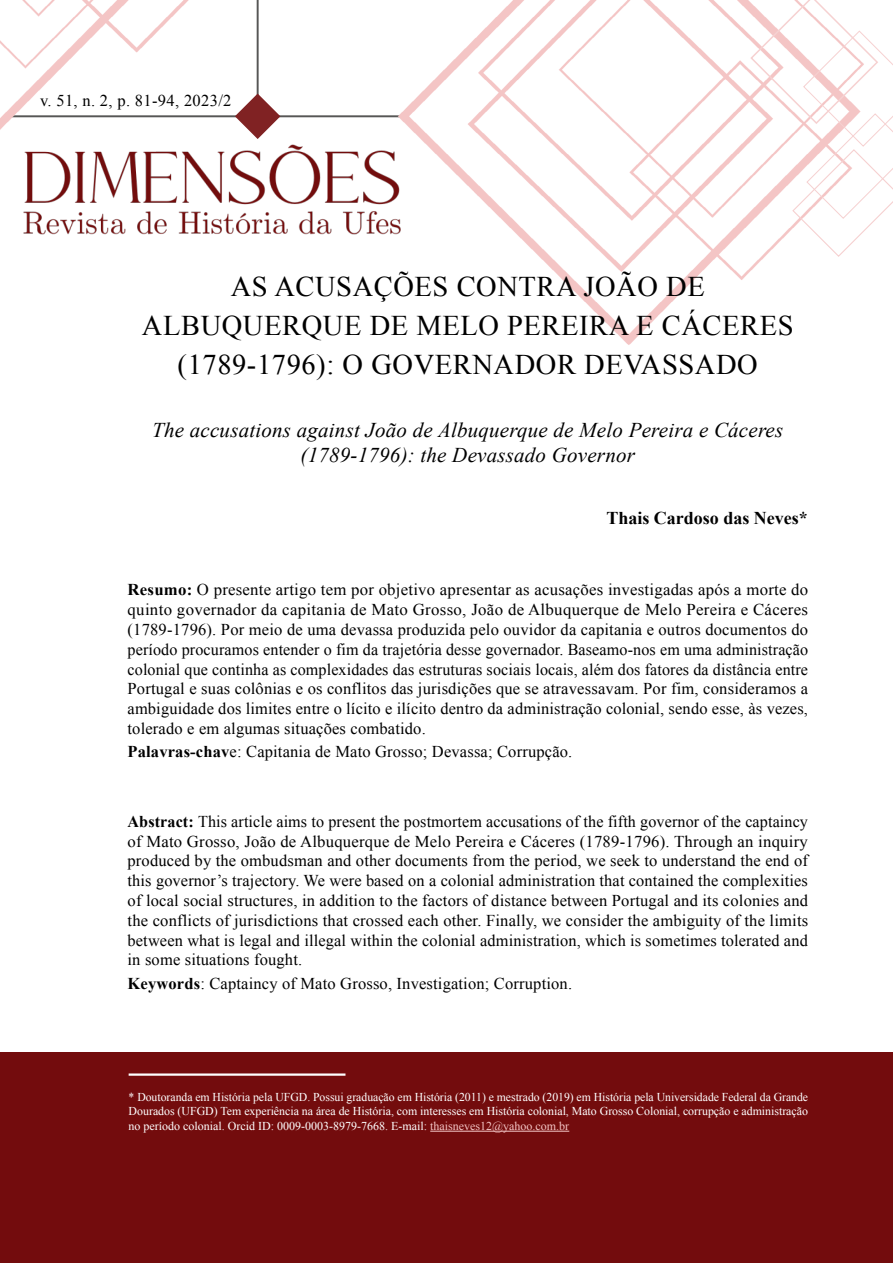
<style>
.page{position:relative;width:893px;height:1263px;background:#fff}
.page>*{position:absolute;margin:0;border:0;box-sizing:border-box;transform-origin:0 0}
.t1{font:28.5px/39px "Times New Roman";letter-spacing:.02em;color:#000;text-align:center}
.t2{font:italic 21px/25.2px "Times New Roman";letter-spacing:.01em;color:#000;text-align:center}
.t3{font:700 18px "Times New Roman";color:#000}
.t4{font:16.5px/19.8px "Times New Roman";letter-spacing:.01em;color:#000;text-align:justify}
.t5{font:12px/14.4px "Times New Roman";color:#fff;text-align:justify}
.s1{font-weight:700}
.s2{color:#f4c5c5}
</style>
<div class="page">
<img style="left:0;top:0;width:764px;height:345px">
<svg style="left:749px;top:0;width:144px;height:258px"></svg>
<div style="left:0;top:1052px;width:893px;height:211px;background:#730c0d"></div>
<hr style="left:129px;top:1073px;width:216px;height:3px;background:#fff">
<hr style="left:430px;top:1131px;width:139px;height:1px;background:#f5cbcb">
<p class="t4" style="left:40px;top:91px;width:193px">v. 51, n. 2, p. 81-94, 2023/2</p>
<h1 class="t1" style="left:142px;top:267px;width:653px">AS ACUSAÇÕES CONTRA JOÃO DE<br>ALBUQUERQUE DE MELO PEREIRA E CÁCERES (1789-1796): O GOVERNADOR DEVASSADO</h1>
<p class="t2" style="left:152px;top:416px;width:632px">The accusations against João de Albuquerque de Melo Pereira e Cáceres (1789-1796): the Devassado Governor</p>
<p class="t3" style="left:606px;top:505px;width:203px">Thais Cardoso das Neves*</p>
<p class="t4" style="left:128px;top:580px;width:682px"><span class="s1">Resumo:</span> O presente artigo tem por objetivo apresentar as acusações investigadas após a morte do quinto governador da capitania de Mato Grosso, João de Albuquerque de Melo Pereira e Cáceres (1789-1796). Por meio de uma devassa produzida pelo ouvidor da capitania e outros documentos do período procuramos entender o fim da trajetória desse governador. Baseamo-nos em uma administração colonial que continha as complexidades das estruturas sociais locais, além dos fatores da distância entre Portugal e suas colônias e os conflitos das jurisdições que se atravessavam. Por fim, consideramos a ambiguidade dos limites entre o lícito e ilícito dentro da administração colonial, sendo esse, às vezes, tolerado e em algumas situações combatido.</p>
<p class="t4" style="left:128px;top:741px;width:446px"><span class="s1">Palavras-chav</span>e: Capitania de Mato Grosso; Devassa; Corrupção.</p>
<p class="t4" style="left:128px;top:811px;width:682px"><span class="s1">Abstract:</span> This article aims to present the postmortem accusations of the fifth governor of the captaincy of Mato Grosso, João de Albuquerque de Melo Pereira e Cáceres (1789-1796). Through an inquiry produced by the ombudsman and other documents from the period, we seek to understand the end of this governor’s trajectory. We were based on a colonial administration that contained the complexities of local social structures, in addition to the factors of distance between Portugal and its colonies and the conflicts of jurisdictions that crossed each other. Finally, we consider the ambiguity of the limits between what is legal and illegal within the colonial administration, which is sometimes tolerated and in some situations fought.</p>
<p class="t4" style="left:128px;top:973px;width:446px"><span class="s1">Keywords</span>: Captaincy of Mato Grosso, Investigation; Corruption.</p>
<p class="t5" style="left:129px;top:1090px;width:681px">* Doutoranda em História pela UFGD. Possui graduação em História (2011) e mestrado (2019) em História pela Universidade Federal da Grande Dourados (UFGD) Tem experiência na área de História, com interesses em História colonial, Mato Grosso Colonial, corrupção e administração no período colonial. Orcid ID: 0009-0003-8979-7668. E-mail: <span class="s2">thaisneves12@yahoo.com.br</span></p>
</div>
